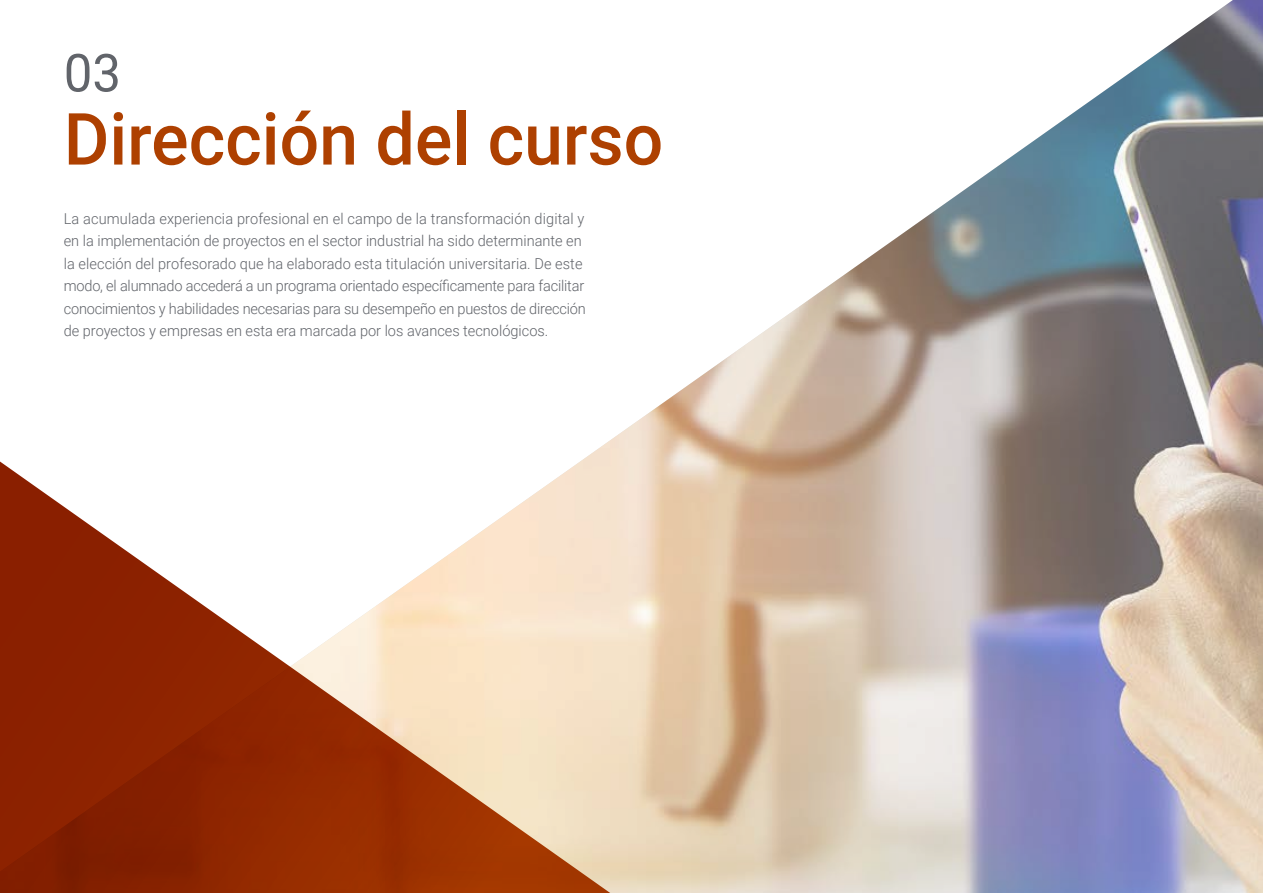
<style>
.page{position:relative;width:1263px;height:893px;background:#fff}
.page>*{position:absolute;margin:0;border:0;box-sizing:border-box;transform-origin:0 0}
.t1{font:500 72px "Roboto";color:#ae4000}
.t2{font:52.5px "Roboto";color:#61646a}
.t3{font:300 15px/22.5px "Roboto";color:#61646a}
</style>
<div class="page">
<img style="left:602px;top:0;width:661px;height:893px">
<svg style="left:0;top:446px;width:640px;height:447px"></svg>
<h2 class="t2" style="left:64px;top:36px;width:59px">03</h2>
<h1 class="t1" style="left:64px;top:89px;width:601px">Dirección del curso</h1>
<p class="t3" style="left:64px;top:207px;width:523px">La acumulada experiencia profesional en el campo de la transformación digital y en la implementación de proyectos en el sector industrial ha sido determinante en la elección del profesorado que ha elaborado esta titulación universitaria. De este modo, el alumnado accederá a un programa orientado específicamente para facilitar conocimientos y habilidades necesarias para su desempeño en puestos de dirección de proyectos y empresas en esta era marcada por los avances tecnológicos.</p>
</div>
